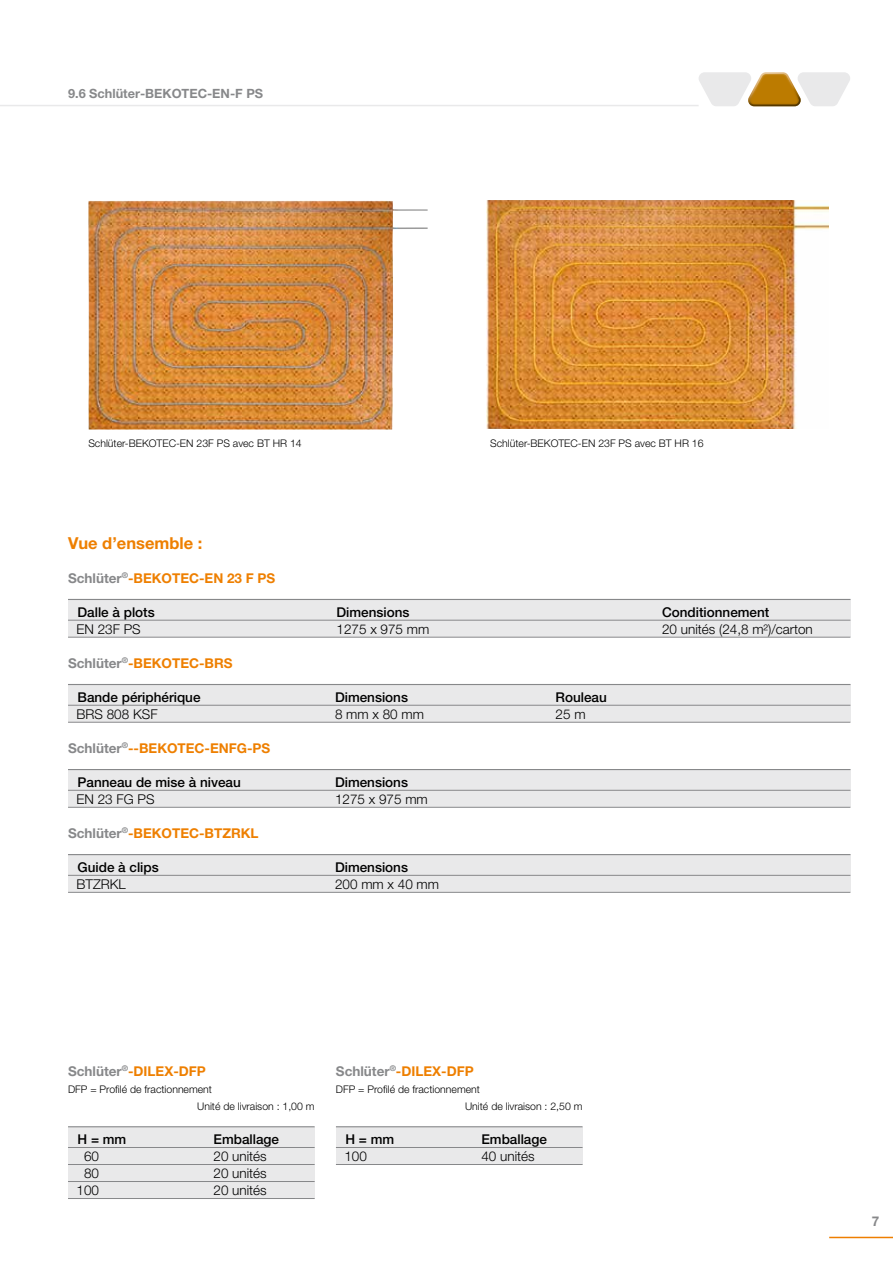
<style>
.page{position:relative;width:893px;height:1263px;background:#fff}
.page>*{position:absolute;margin:0;border:0;box-sizing:border-box;transform-origin:0 0}
.Überschrift{font:700 16.5px "Helvetica Neue LT Pro";color:#ee7f00}
.Tabelle_Kopf{font:500 13.5px "Helvetica Neue LT Pro";color:#000}
.Unter-Überschrift{font:700 13.5px "Helvetica Neue LT Pro";color:#ee7f00}
.Tabelle_Fuß{font:300 13.5px "Helvetica Neue LT Pro";color:#000}
.Tabelle_Fuß-2{font:300 13.5px "Helvetica Neue LT Pro";letter-spacing:.28em;color:#000}
.t1{font:700 13.5px "Helvetica Neue LT Pro";color:#87888a}
.t2{font:700 12.75px "Helvetica Neue LT Pro";color:#87888a}
.Material_und_Länge_7pt{font:300 10.5px/17px "Helvetica Neue LT Pro";color:#000}
.s1{color:#87888a}
</style>
<div class="page">
<hr style="left:0;top:105px;width:699px;height:1px;background:#e9e9ea">
<svg style="left:699px;top:72px;width:151px;height:34px"></svg>
<hr style="left:829px;top:1237px;width:64px;height:1px;background:#ee7f00">
<div style="left:68px;top:685px;width:782px;height:37px;background:#e9e9ea"></div>
<div style="left:68px;top:600px;width:782px;height:37px;background:#e9e9ea"></div>
<hr style="left:68px;top:599px;width:782px;height:1px;background:#87888a">
<hr style="left:68px;top:620px;width:782px;height:1px;background:#87888a">
<hr style="left:68px;top:637px;width:782px;height:1px;background:#87888a">
<hr style="left:68px;top:684px;width:782px;height:1px;background:#87888a">
<hr style="left:68px;top:705px;width:782px;height:1px;background:#87888a">
<hr style="left:68px;top:722px;width:782px;height:1px;background:#87888a">
<div style="left:68px;top:1127px;width:247px;height:71px;background:#e9e9ea"></div>
<hr style="left:68px;top:1126px;width:247px;height:1px;background:#87888a">
<hr style="left:68px;top:1147px;width:247px;height:1px;background:#87888a">
<hr style="left:68px;top:1164px;width:247px;height:1px;background:#87888a">
<hr style="left:68px;top:1181px;width:247px;height:1px;background:#87888a">
<hr style="left:68px;top:1198px;width:247px;height:1px;background:#87888a">
<div style="left:336px;top:1127px;width:247px;height:37px;background:#e9e9ea"></div>
<hr style="left:336px;top:1126px;width:247px;height:1px;background:#87888a">
<hr style="left:336px;top:1147px;width:247px;height:1px;background:#87888a">
<hr style="left:336px;top:1164px;width:247px;height:1px;background:#87888a">
<div style="left:68px;top:770px;width:782px;height:37px;background:#e9e9ea"></div>
<hr style="left:68px;top:769px;width:782px;height:1px;background:#87888a">
<hr style="left:68px;top:790px;width:782px;height:1px;background:#87888a">
<hr style="left:68px;top:807px;width:782px;height:1px;background:#87888a">
<div style="left:68px;top:855px;width:782px;height:37px;background:#e9e9ea"></div>
<hr style="left:68px;top:854px;width:782px;height:1px;background:#87888a">
<hr style="left:68px;top:875px;width:782px;height:1px;background:#87888a">
<hr style="left:68px;top:892px;width:782px;height:1px;background:#87888a">
<img style="left:486px;top:200px;width:342px;height:229px">
<img style="left:88px;top:201px;width:340px;height:228px">
<p class="t2" style="left:68px;top:86px;width:197px">9.6 Schlüter-BEKOTEC-EN-F PS</p>
<p class="Material_und_Länge_7pt" style="left:88px;top:434px;width:215px">Schlüter-BEKOTEC-EN 23F PS avec BT HR 14</p>
<p class="Material_und_Länge_7pt" style="left:490px;top:434px;width:215px">Schlüter-BEKOTEC-EN 23F PS avec BT HR 16</p>
<p class="Überschrift" style="left:68px;top:532px;width:136px">Vue d’ensemble :</p>
<p class="Unter-Überschrift" style="left:68px;top:569px;width:209px"><span class="s1">Schlüter</span><sup>®</sup>-BEKOTEC-EN 23 F PS</p>
<p class="Tabelle_Kopf" style="left:78px;top:604px;width:79px">Dalle à plots</p>
<p class="Tabelle_Kopf" style="left:337px;top:604px;width:75px">Dimensions</p>
<p class="Tabelle_Kopf" style="left:662px;top:604px;width:109px">Conditionnement</p>
<p class="Tabelle_Fuß" style="left:77px;top:620px;width:66px">EN 23F PS</p>
<p class="Tabelle_Fuß" style="left:337px;top:620px;width:94px">1275 x 975 mm</p>
<p class="Tabelle_Fuß" style="left:662px;top:620px;width:152px">20 unités (24,8 m²)/carton</p>
<p class="Unter-Überschrift" style="left:68px;top:654px;width:166px"><span class="s1">Schlüter</span><sup>®</sup>-BEKOTEC-BRS</p>
<p class="Tabelle_Kopf" style="left:78px;top:689px;width:125px">Bande périphérique</p>
<p class="Tabelle_Kopf" style="left:335px;top:689px;width:75px">Dimensions</p>
<p class="Tabelle_Kopf" style="left:556px;top:689px;width:53px">Rouleau</p>
<p class="Tabelle_Fuß" style="left:77px;top:706px;width:83px">BRS 808 KSF</p>
<p class="Tabelle_Fuß-2" style="left:335px;top:706px;width:91px">8mmx80mm</p>
<p class="Tabelle_Fuß" style="left:556px;top:706px;width:32px">25 m</p>
<p class="Unter-Überschrift" style="left:68px;top:739px;width:204px"><span class="s1">Schlüter</span><sup>®</sup>--BEKOTEC-ENFG-PS</p>
<p class="Tabelle_Kopf" style="left:78px;top:774px;width:165px">Panneau de mise à niveau</p>
<p class="Tabelle_Kopf" style="left:335px;top:774px;width:75px">Dimensions</p>
<p class="Tabelle_Fuß" style="left:77px;top:791px;width:80px">EN 23 FG PS</p>
<p class="Tabelle_Fuß" style="left:335px;top:791px;width:94px">1275 x 975 mm</p>
<p class="Unter-Überschrift" style="left:68px;top:824px;width:192px"><span class="s1">Schlüter</span><sup>®</sup>-BEKOTEC-BTZRKL</p>
<p class="Tabelle_Kopf" style="left:78px;top:859px;width:83px">Guide à clips</p>
<p class="Tabelle_Kopf" style="left:335px;top:859px;width:75px">Dimensions</p>
<p class="Tabelle_Fuß" style="left:77px;top:876px;width:51px">BTZRKL</p>
<p class="Tabelle_Fuß" style="left:335px;top:876px;width:106px">200 mm x 40 mm</p>
<p class="Unter-Überschrift" style="left:68px;top:1063px;width:139px"><span class="s1">Schlüter</span><sup>®</sup>-DILEX-DFP</p>
<p class="Material_und_Länge_7pt" style="left:197px;top:1080px;width:119px;text-indent:-129px">DFP = Profilé de fractionnement<br>Unité de livraison : 1,00 m</p>
<p class="Tabelle_Kopf" style="left:78px;top:1131px;width:50px">H=mm</p>
<p class="Tabelle_Kopf" style="left:214px;top:1131px;width:67px">Emballage</p>
<p class="Tabelle_Fuß" style="left:84px;top:1148px;width:17px">60</p>
<p class="Tabelle_Fuß" style="left:214px;top:1148px;width:55px">20 unités</p>
<p class="Tabelle_Fuß" style="left:84px;top:1165px;width:17px">80</p>
<p class="Tabelle_Fuß" style="left:214px;top:1165px;width:55px">20 unités</p>
<p class="Tabelle_Fuß" style="left:77px;top:1182px;width:24px">100</p>
<p class="Tabelle_Fuß" style="left:214px;top:1182px;width:55px">20 unités</p>
<p class="Unter-Überschrift" style="left:336px;top:1063px;width:139px"><span class="s1">Schlüter</span><sup>®</sup>-DILEX-DFP</p>
<p class="Material_und_Länge_7pt" style="left:465px;top:1080px;width:119px;text-indent:-129px">DFP = Profilé de fractionnement<br>Unité de livraison : 2,50 m</p>
<p class="Tabelle_Kopf" style="left:345px;top:1131px;width:50px">H=mm</p>
<p class="Tabelle_Kopf" style="left:481px;top:1131px;width:67px">Emballage</p>
<p class="Tabelle_Fuß" style="left:344px;top:1148px;width:24px">100</p>
<p class="Tabelle_Fuß" style="left:481px;top:1148px;width:55px">40 unités</p>
<p class="t1" style="left:872px;top:1213px;width:9px">7</p>
</div>
